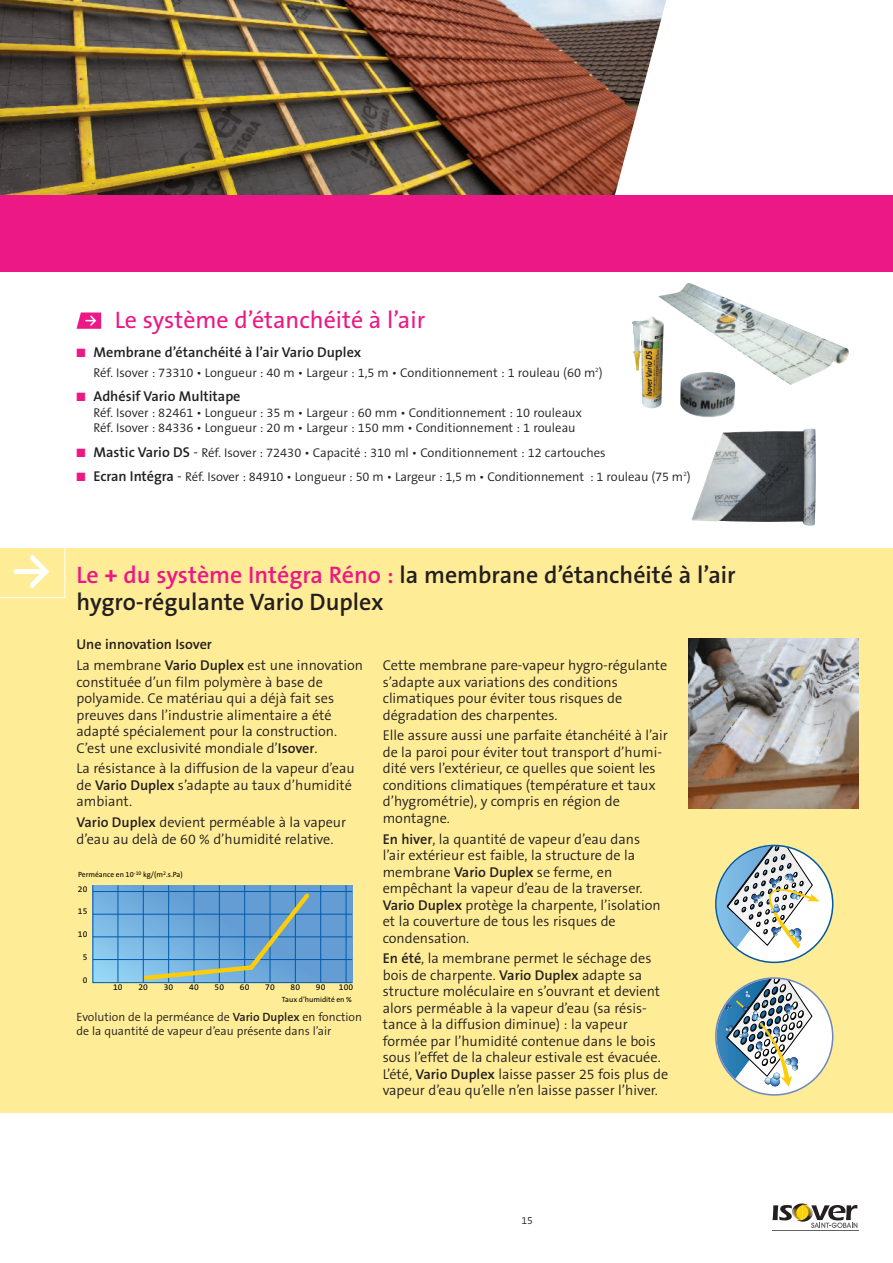
<style>
.page{position:relative;width:893px;height:1263px;background:#fff}
.page>*{position:absolute;margin:0;border:0;box-sizing:border-box;transform-origin:0 0}
.t1{font:600 24px/27px "The Sans B6";color:#231f20}
.t2{font:24px "The Sans B5 Plain";color:#ec1885}
.t3{font:300 14.25px/16.5px "The Sans B4";color:#231f20}
.t4{font:600 14.25px "The Sans B6";color:#231f20}
.t5{font:300 12.75px/15.8px "The Sans B4";color:#231f20}
.t6{font:300 12px/13.5px "The Sans B4";color:#231f20}
.t7{font:300 10.5px "The Sans B4";color:#231f20}
.t8{font:8.55px "The Sans B5 Plain";color:#000}
.t9{font:7.5px "The Sans B5 Plain";color:#000}
.s1{color:#ec1885}
.s2{font-family:"The Sans B6";font-weight:600;font-size:14.25px}
.s3{font-size:14.25px}
.s4{font-family:"The Sans B7";font-weight:700;color:#ec1885}
.s5{font-family:"The Sans B6";font-weight:600}
</style>
<div class="page">
<hr style="left:772px;top:1230px;width:87px;height:1px;background:#636366">
<svg style="left:772px;top:1203px;width:85px;height:25px"></svg>
<img style="left:0;top:0;width:667px;height:196px">
<div style="left:0;top:196px;width:893px;height:76px;background:#ec1885"></div>
<svg style="left:77px;top:312px;width:24px;height:17px"></svg>
<img style="left:691px;top:428px;width:125px;height:98px">
<img style="left:658px;top:283px;width:191px;height:102px">
<div style="left:0;top:548px;width:893px;height:565px;background:#ffec96"></div>
<svg style="left:0;top:548px;width:65px;height:50px"></svg>
<svg style="left:92px;top:885px;width:261px;height:98px;background:#69a3cf"></svg>
<svg style="left:715px;top:845px;width:118px;height:118px"></svg>
<svg style="left:715px;top:977px;width:118px;height:119px"></svg>
<img style="left:689px;top:639px;width:170px;height:170px">
<img style="left:632px;top:317px;width:32px;height:92px">
<img style="left:680px;top:372px;width:56px;height:46px">
<h1 class="t2" style="left:115px;top:308px;width:312px">Le système d’étanchéité à l’air</h1>
<p class="t4" style="left:77px;top:344px;width:286px"><span class="s1">■</span> Membrane d’étanchéité à l’air Vario Duplex</p>
<p class="t5" style="left:94px;top:365px;width:511px">Réf. Isover : 73310 • Longueur : 40 m • Largeur : 1,5 m • Conditionnement : 1 rouleau (60 m<sup>2</sup>)</p>
<p class="t4" style="left:77px;top:389px;width:166px"><span class="s1">■</span> Adhésif Vario Multitape</p>
<p class="t5" style="left:94px;top:405px;width:490px">Réf. Isover : 82461 • Longueur : 35 m • Largeur : 60 mm • Conditionnement : 10 rouleaux<br>Réf. Isover : 84336 • Longueur : 20 m • Largeur : 150 mm • Conditionnement : 1 rouleau</p>
<p class="t5" style="left:77px;top:445px;width:531px"><span class="s1">■</span> <span class="s2">Mastic Vario DS</span> <span class="s3">-</span> Réf. Isover : 72430 • Capacité : 310 ml • Conditionnement : 12 cartouches</p>
<p class="t5" style="left:77px;top:469px;width:616px"><span class="s1">■</span> <span class="s2">Ecran Intégra</span> <span class="s3">-</span> Réf. Isover : 84910 • Longueur : 50 m • Largeur : 1,5 m • Conditionnement : 1 rouleau (75 m<sup>2</sup>)</p>
<h1 class="t1" style="left:77px;top:562px;width:661px"><span class="s1">Le</span> <span class="s4">+</span> <span class="s1">du système Intégra Réno :</span> la membra ne d’étanchéité à l’air hygro-régulante Vario Duplex</h1>
<p class="t4" style="left:77px;top:637px;width:137px">Une innovation Isover</p>
<p class="t3" style="left:77px;top:657px;width:288px">La membrane <span class="s5">Vario Duplex</span> est une innovation constituée d’un film polymère à base de polyamide. Ce matériau qui a déjà fait ses preuves dans l’industrie alimentaire a été adapté spécialement pour la construc tion.<br>C’est une exclusivité mondiale d’<span class="s5">Isover</span>.</p>
<p class="t3" style="left:77px;top:761px;width:280px">La résistance à la diffusion de la vapeur d’eau de <span class="s5">Vario Duplex</span> s’adapte au taux d’humidité ambiant.</p>
<p class="t3" style="left:77px;top:814px;width:271px"><span class="s5">Vario Duplex</span> devient perméable à la vapeur d’eau au delà de 60 % d’humidité relative.</p>
<p class="t9" style="left:78px;top:871px;width:106px">Perméance en 10<sup>-10</sup> kg/(m<sup>2</sup>.s.Pa)</p>
<p class="t8" style="left:78px;top:884px;width:11px">20</p>
<p class="t8" style="left:78px;top:907px;width:11px">15</p>
<p class="t8" style="left:78px;top:929px;width:11px">10</p>
<p class="t8" style="left:83px;top:952px;width:6px">5</p>
<p class="t8" style="left:83px;top:975px;width:6px">0</p>
<p class="t8" style="left:113px;top:983px;width:11px">10</p>
<p class="t8" style="left:139px;top:983px;width:11px">20</p>
<p class="t8" style="left:164px;top:983px;width:11px">30</p>
<p class="t8" style="left:189px;top:983px;width:11px">40</p>
<p class="t8" style="left:215px;top:983px;width:11px">50</p>
<p class="t8" style="left:240px;top:983px;width:11px">60</p>
<p class="t8" style="left:265px;top:983px;width:11px">70</p>
<p class="t8" style="left:291px;top:983px;width:11px">80</p>
<p class="t8" style="left:316px;top:983px;width:11px">90</p>
<p class="t8" style="left:339px;top:983px;width:16px">100</p>
<p class="t9" style="left:282px;top:996px;width:72px">Taux d’humidité en %</p>
<p class="t6" style="left:77px;top:1011px;width:287px">Evolution de la perméance de <span class="s5">Vario Duplex</span> en fonction de la quantité de vapeur d’eau présente dans l’air</p>
<p class="t3" style="left:383px;top:657px;width:286px">Cette membrane pare-vapeur hygro-régulante s’adapte aux variations des condi tions climatiques pour éviter tous risques de dégradation des charpentes.</p>
<p class="t3" style="left:383px;top:728px;width:287px">Elle assure aussi une parfaite étanchéité à l’air de la paroi pour éviter tout transport d’humi - dité vers l’extérieur, ce quelles que soient les conditions climatiques (température et taux d’hygrométrie), y compris en région de montagne.</p>
<p class="t3" style="left:383px;top:831px;width:280px"><span class="s5">En hiver</span>, la quantité de vapeur d’eau dans l’air extérieur est faible, la structure de la membrane <span class="s5">Vario Duplex</span> se ferme, en empêchant la vapeur d’eau de la traverser.<br><span class="s5">Vario Duplex</span> protège la charpente, l’isolation et la couverture de tous les risques de condensation.</p>
<p class="t3" style="left:383px;top:951px;width:287px"><span class="s5">En été</span>, la membrane permet le séchage des bois de charpente. <span class="s5">Vario Duplex</span> adapte sa structure moléculaire en s’ouvrant et devient alors per méable à la vapeur d’eau (sa résis - tance à la diffusion diminue) : la vapeur formée par l’humidité contenue dans le bois sous l’effet de la chaleur estivale est évacuée.<br>L’été, <span class="s5">Vario Duplex</span> laisse passer 25 fois plus de vapeur d’eau qu’elle n’en laisse passer l’hiver.</p>
<p class="t7" style="left:521px;top:1215px;width:13px">15</p>
</div>
